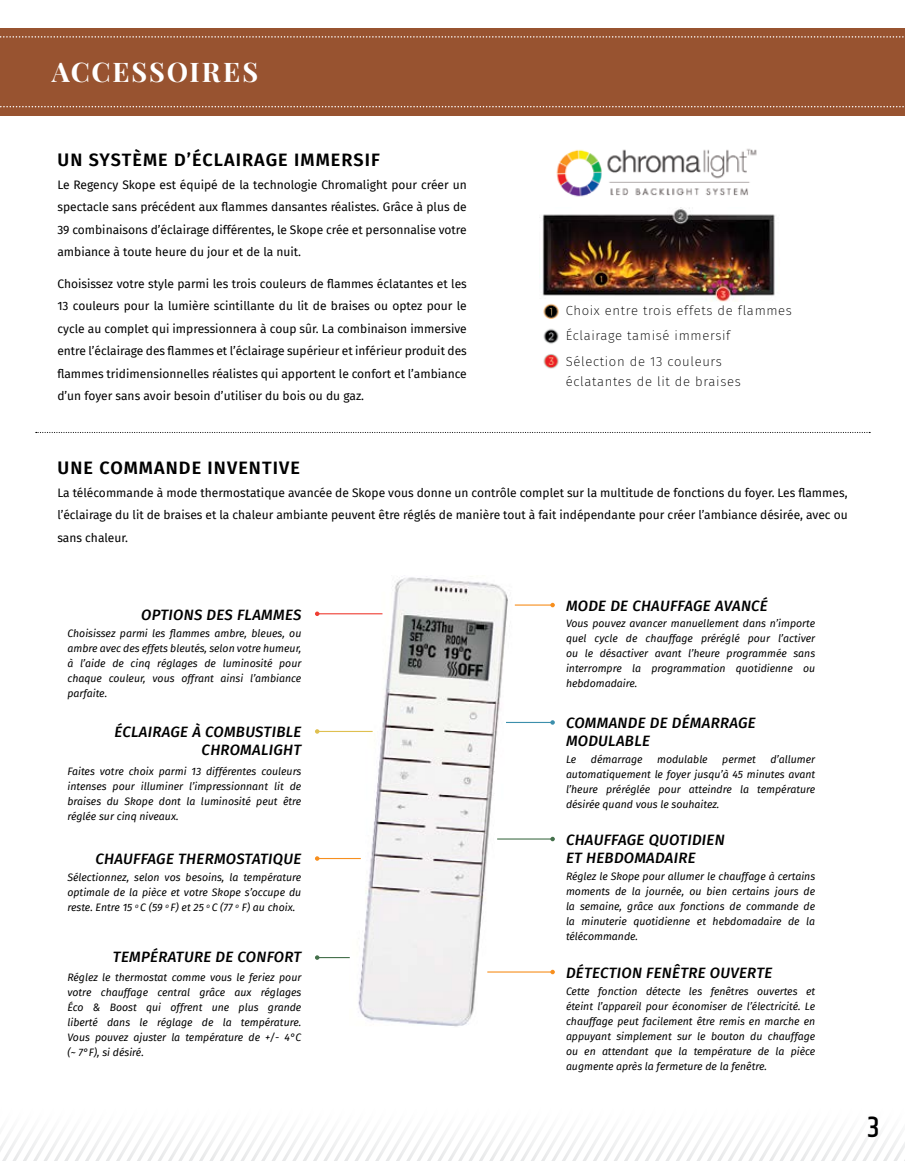
<style>
.page{position:relative;width:905px;height:1161px;background:#fff}
.page>*{position:absolute;margin:0;border:0;box-sizing:border-box;transform-origin:0 0}
.t1{font:500 30px "Khand";color:#000}
.t2{font:700 27px "Playfair Display";letter-spacing:.07em;color:#fff}
.t3{font:600 18px "Fira Sans";letter-spacing:.06em;color:#000}
.t4{font:italic 500 15px/18px "Fira Sans";letter-spacing:.02em;color:#000}
.t5{font:200 13.2px/25.7px "Fira Sans";letter-spacing:.05em;color:#000}
.t6{font:12px/22.5px "Fira Sans";color:#000;text-align:justify}
.t7{font:italic 10.5px/15px "Fira Sans";color:#000;text-align:justify}
</style>
<div class="page">
<svg style="left:0;top:1134px;width:904px;height:27px"></svg>
<div style="left:0;top:28px;width:904px;height:88px;background:#985330"></div>
<svg style="left:0;top:106px;width:905px;height:1px"></svg>
<svg style="left:0;top:36px;width:905px;height:2px"></svg>
<img style="left:539px;top:208px;width:236px;height:94px">
<img style="left:556px;top:148px;width:201px;height:49px">
<img style="left:539px;top:299px;width:24px;height:70px">
<img style="left:350px;top:576px;width:172px;height:451px">
<hr style="left:515px;top:605px;width:37px;height:1px;background:#f78f1e">
<svg style="left:550px;top:603px;width:5px;height:4px"></svg>
<hr style="left:506px;top:722px;width:46px;height:1px;background:#3c8fac">
<svg style="left:550px;top:720px;width:5px;height:5px"></svg>
<hr style="left:497px;top:838px;width:55px;height:2px;background:#44704b">
<svg style="left:550px;top:837px;width:5px;height:4px"></svg>
<hr style="left:487px;top:971px;width:65px;height:2px;background:#f78f1e">
<svg style="left:550px;top:970px;width:5px;height:4px"></svg>
<hr style="left:317px;top:957px;width:33px;height:1px;background:#44704b">
<svg style="left:315px;top:955px;width:4px;height:5px"></svg>
<hr style="left:317px;top:858px;width:44px;height:1px;background:#f78f1e">
<svg style="left:315px;top:856px;width:4px;height:5px"></svg>
<hr style="left:317px;top:731px;width:55px;height:1px;background:#dfc050">
<svg style="left:315px;top:729px;width:4px;height:5px"></svg>
<hr style="left:317px;top:613px;width:65px;height:1px;background:#ef3e33">
<svg style="left:315px;top:612px;width:4px;height:4px"></svg>
<svg style="left:36px;top:432px;width:834px;height:1px"></svg>
<h2 class="t2" style="left:52px;top:55px;width:208px">ACCESSOIRES</h2>
<h3 class="t3" style="left:57px;top:145px;width:324px">UN SYSTÈME D’ÉCLAIRAGE IMMERSIF</h3>
<p class="t6" style="left:57px;top:173px;width:411px">Le Regency Skope est équipé de la technologie Chromalight pour créer un spectacle sans précédent aux flammes dansantes réalistes. Grâce à plus de 39 combinaisons d’éclairage différentes, le Skope crée et personnalise votre ambiance à toute heure du jour et de la nuit.</p>
<p class="t6" style="left:57px;top:272px;width:411px">Choisissez votre style parmi les trois couleurs de flammes éclatantes et les 13 couleurs pour la lumière scintillante du lit de braises ou optez pour le cycle au complet qui impressionnera à coup sûr. La combinaison immersive entre l’éclairage des flammes et l’éclairage supérieur et inférieur produit des flammes tridimensionnelles réalistes qui apportent le confort et l’ambiance d’un foyer sans avoir besoin d’utiliser du bois ou du gaz.</p>
<p class="t5" style="left:565px;top:297px;width:228px">Choix entre trois effets de flammes<br>Éclairage tamisé immersif<br>Sélection de 13 couleurs</p>
<p class="t5" style="left:565px;top:368px;width:177px">éclatantes de lit de braises</p>
<h3 class="t3" style="left:57px;top:453px;width:244px">UNE COMMANDE INVENTIVE</h3>
<p class="t6" style="left:57px;top:481px;width:791px">La télécommande à mode thermostatique avancée de Skope vous donne un contrôle complet sur la multitude de fonctions du foyer. Les flammes, l’éclairage du lit de braises et la chaleur ambiante peuvent être réglés de manière tout à fait indépendante pour créer l’ambiance désirée, avec ou sans chaleur.</p>
<h3 class="t4" style="left:141px;top:605px;width:162px">OPTIONS DES FLAMMES</h3>
<p class="t7" style="left:67px;top:626px;width:235px">Choisissez parmi les flammes ambre, bleues, ou ambre avec des effets bleutés, selon votre humeur, à l’aide de cinq réglages de luminosité pour chaque couleur, vous offrant ainsi l’ambiance parfaite.</p>
<h3 class="t4" style="left:114px;top:722px;width:188px;text-align:right">ÉCLAIRAGE À COMBUSTIBLE<br>CHROMALIGHT</h3>
<p class="t7" style="left:67px;top:763px;width:235px">Faites votre choix parmi 13 différentes couleurs intenses pour illuminer l’impressionnant lit de braises du Skope dont la luminosité peut être réglée sur cinq niveaux.</p>
<h3 class="t4" style="left:566px;top:596px;width:203px">MODE DE CHAUFFAGE AVANCÉ</h3>
<p class="t7" style="left:566px;top:615px;width:251px">Vous pouvez avancer manuellement dans n’importe quel cycle de chauffage préréglé pour l’activer ou le désactiver avant l’heure programmée sans interrompre la programmation quotidienne ou hebdomadaire.</p>
<h3 class="t4" style="left:566px;top:713px;width:191px">COMMANDE DE DÉMARRAGE<br>MODULABLE</h3>
<p class="t7" style="left:566px;top:751px;width:12px">Le</p>
<p class="t7" style="left:591px;top:751px;width:53px">démarrage</p>
<p class="t7" style="left:657px;top:751px;width:52px">modulable</p>
<p class="t7" style="left:722px;top:751px;width:35px">permet</p>
<p class="t7" style="left:566px;top:751px;width:251px;text-indent:204px">d’allumer automatiquement le foyer jusqu’à 45 minutes avant l’heure préréglée pour atteindre la température désirée quand vous le souhaitez.</p>
<h3 class="t4" style="left:566px;top:830px;width:160px">CHAUFFAGE QUOTIDIEN</h3>
<h3 class="t4" style="left:95px;top:849px;width:207px">CHAUFFAGE THERMOSTATIQUE</h3>
<h3 class="t4" style="left:566px;top:848px;width:131px">ET HEBDOMADAIRE</h3>
<p class="t7" style="left:67px;top:870px;width:235px">Sélectionnez, selon vos besoins, la température optimale de la pièce et votre Skope s’occupe du reste. Entre 15 <sup>o</sup> C (59 <sup>o</sup> F) et 25 <sup>o</sup> C (77 <sup>o</sup> F) au choix.</p>
<h3 class="t4" style="left:113px;top:947px;width:190px">TEMPÉRATURE DE CONFORT</h3>
<p class="t7" style="left:67px;top:969px;width:235px">Réglez le thermostat comme vous le feriez pour votre chauffage central grâce aux réglages Éco &amp; Boost qui offrent une plus grande liberté dans le réglage de la température.<br>Vous pouvez ajuster la température de +/- 4°C (~ 7°F), si désiré.</p>
<p class="t7" style="left:566px;top:869px;width:251px">Réglez le Skope pour allumer le chauffage à certains moments de la journée, ou bien certains jours de la semaine, grâce aux fonctions de commande de la minuterie quotidienne et hebdomadaire de la télécommande.</p>
<h3 class="t4" style="left:566px;top:963px;width:208px">DÉTECTION FENÊTRE OUVERTE</h3>
<p class="t7" style="left:566px;top:984px;width:251px">Cette fonction détecte les fenêtres ouvertes et éteint l’appareil pour économiser de l’électricité. Le chauffage peut facilement être remis en marche en appuyant simplement sur le bouton du chauffage ou en attendant que la température de la pièce augmente après la fermeture de la fenêtre.</p>
<h1 class="t1" style="left:867px;top:1108px;width:14px">3</h1>
</div>
